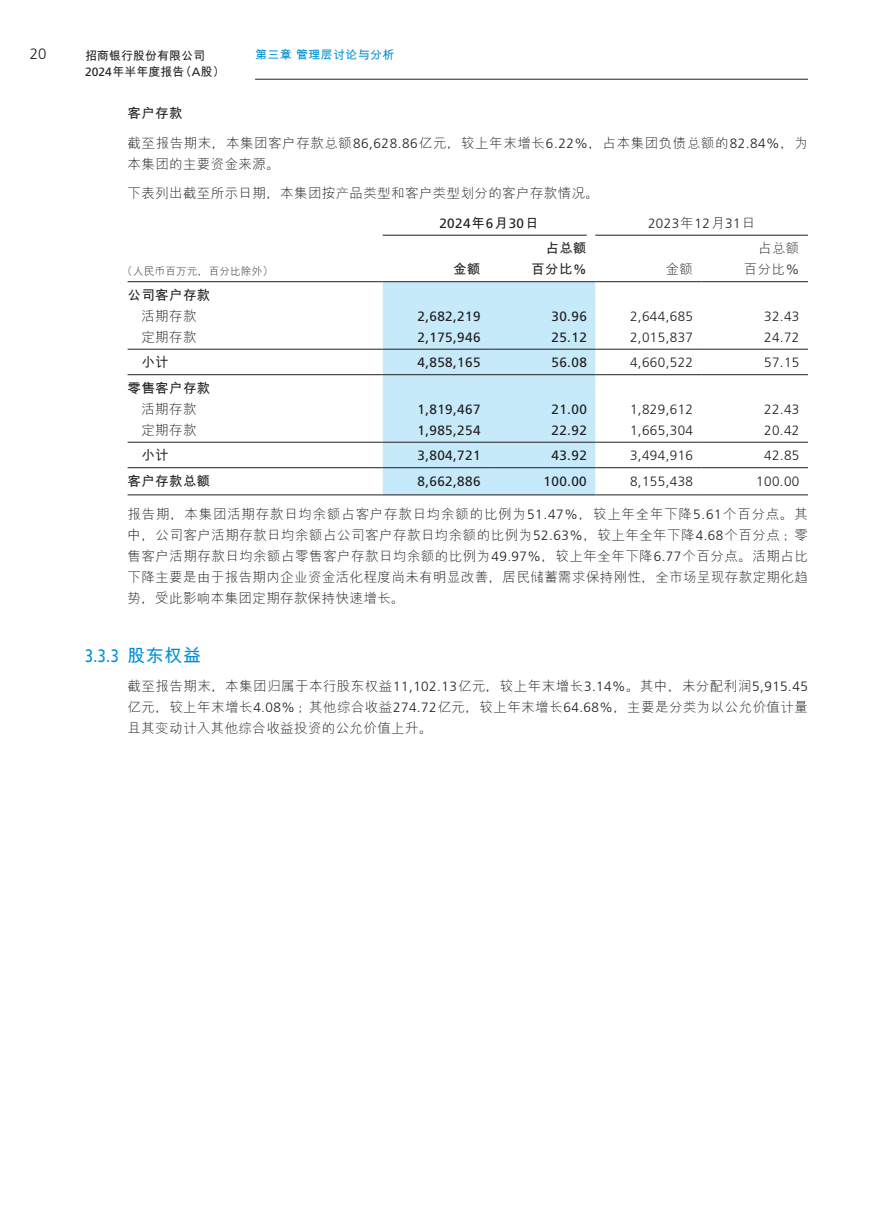
<style>
.page{position:relative;width:893px;height:1212px;background:#fff}
.page>*{position:absolute;margin:0;border:0;box-sizing:border-box;transform-origin:0 0}
.t1{font:18px "Frutiger LT Std";color:#008fd5;scale:.8 1}
.t2{font:300 15px "Frutiger LT Std";color:#231f20}
.t3{font:300 13.5px/21px "M Hei PRC";letter-spacing:.03em;color:#231f20}
.t4{font:300 13.5px "Frutiger LT Std";letter-spacing:.03em;color:#231f20}
.t5{font:13.5px "Frutiger LT Std";letter-spacing:.03em;color:#231f20}
.t6{font:700 13.5px/21px "M Hei PRC";letter-spacing:.03em;color:#231f20;text-align:right}
.t7{font:700 12px/16.5px "M Hei PRC";color:#231f20}
.t8{font:700 12px "M Hei PRC";letter-spacing:.03em;color:#008fd5}
.t9{font:300 10.5px "M Hei PRC";letter-spacing:.03em;color:#231f20}
.s1{font-family:"Frutiger LT Std";font-weight:400}
.s2{font-weight:700}
.s3{font-family:"Frutiger LT Std"}
.s4{font-family:"M Hei PRC";font-weight:700}
.s5{font-family:"M Hei PRC"}
</style>
<div class="page">
<hr style="left:255px;top:79px;width:553px;height:1px;background:#231f20">
<div style="left:383px;top:282px;width:212px;height:212px;background:#c6eafa"></div>
<hr style="left:383px;top:235px;width:204px;height:1px;background:#231f20">
<hr style="left:595px;top:235px;width:213px;height:1px;background:#231f20">
<hr style="left:128px;top:281px;width:255px;height:1px;background:#231f20">
<hr style="left:383px;top:281px;width:106px;height:1px;background:#231f20">
<hr style="left:489px;top:281px;width:106px;height:1px;background:#231f20">
<hr style="left:595px;top:281px;width:107px;height:1px;background:#231f20">
<hr style="left:702px;top:281px;width:106px;height:1px;background:#231f20">
<hr style="left:128px;top:349px;width:255px;height:1px;background:#231f20">
<hr style="left:383px;top:349px;width:106px;height:1px;background:#231f20">
<hr style="left:489px;top:349px;width:106px;height:1px;background:#231f20">
<hr style="left:595px;top:349px;width:107px;height:1px;background:#231f20">
<hr style="left:702px;top:349px;width:106px;height:1px;background:#231f20">
<hr style="left:128px;top:374px;width:255px;height:1px;background:#231f20">
<hr style="left:383px;top:374px;width:106px;height:1px;background:#231f20">
<hr style="left:489px;top:374px;width:106px;height:1px;background:#231f20">
<hr style="left:595px;top:374px;width:107px;height:1px;background:#231f20">
<hr style="left:702px;top:374px;width:106px;height:1px;background:#231f20">
<hr style="left:128px;top:442px;width:255px;height:1px;background:#231f20">
<hr style="left:383px;top:442px;width:106px;height:1px;background:#231f20">
<hr style="left:489px;top:442px;width:106px;height:1px;background:#231f20">
<hr style="left:595px;top:442px;width:107px;height:1px;background:#231f20">
<hr style="left:702px;top:442px;width:106px;height:1px;background:#231f20">
<hr style="left:128px;top:467px;width:255px;height:1px;background:#231f20">
<hr style="left:383px;top:467px;width:106px;height:1px;background:#231f20">
<hr style="left:489px;top:467px;width:106px;height:1px;background:#231f20">
<hr style="left:595px;top:467px;width:107px;height:1px;background:#231f20">
<hr style="left:702px;top:467px;width:106px;height:1px;background:#231f20">
<hr style="left:128px;top:494px;width:255px;height:1px;background:#231f20">
<hr style="left:383px;top:494px;width:106px;height:1px;background:#231f20">
<hr style="left:489px;top:494px;width:106px;height:1px;background:#231f20">
<hr style="left:595px;top:494px;width:107px;height:1px;background:#231f20">
<hr style="left:702px;top:494px;width:106px;height:1px;background:#231f20">
<p class="t2" style="left:30px;top:46px;width:18px">20</p>
<p class="t8" style="left:255px;top:49px;width:141px">第三章管理层讨论与分析</p>
<p class="t7" style="left:85px;top:47px;width:141px">招商银行股份有限公司<br><span class="s1">2024</span>年半年度报告（<span class="s1">A</span>股）</p>
<p class="t3" style="left:128px;top:98px;width:682px;line-height:29.5px"><span class="s2">客户存款<br></span>截至报告期末，本集团客户存款总额<span class="s3">86,628.86</span>亿元，较上年末增长<span class="s3">6.22%</span>，占本集团负债总额的<span class="s3">82.84%</span>，为</p>
<p class="t3" style="left:128px;top:149px;width:473px;line-height:29.5px">本集团的主要资金来源。<br>下表列出截至所示日期，本集团按产品类型和客户类型划分的客户存款情况。</p>
<p class="t5" style="left:439px;top:215px;width:101px">2024<span class="s4">年</span>6<span class="s4">月</span>30<span class="s4">日</span></p>
<p class="t4" style="left:648px;top:216px;width:109px">2023<span class="s5">年</span>12<span class="s5">月</span>31<span class="s5">日</span></p>
<p class="t9" style="left:122px;top:266px;width:152px">（人民币百万元，百分比除外）</p>
<p class="t6" style="left:453px;top:259px;width:29px">金额</p>
<p class="t6" style="left:531px;top:238px;width:57px">占总额百分比<span class="s1">%</span></p>
<p class="t3" style="left:744px;top:238px;width:57px;text-align:right">占总额百分比<span class="s3">%</span></p>
<p class="t3" style="left:666px;top:259px;width:29px">金额</p>
<p class="t6" style="left:128px;top:284px;width:84px">公司客户存款</p>
<p class="t3" style="left:141px;top:305px;width:57px">活期存款</p>
<p class="t5" style="left:417px;top:308px;width:65px">2,682,219</p>
<p class="t5" style="left:551px;top:308px;width:37px">30.96</p>
<p class="t4" style="left:630px;top:309px;width:65px">2,644,685</p>
<p class="t4" style="left:764px;top:309px;width:37px">32.43</p>
<p class="t3" style="left:141px;top:326px;width:57px">定期存款</p>
<p class="t5" style="left:417px;top:329px;width:65px">2,175,946</p>
<p class="t5" style="left:551px;top:329px;width:37px">25.12</p>
<p class="t4" style="left:630px;top:330px;width:65px">2,015,837</p>
<p class="t4" style="left:764px;top:330px;width:37px">24.72</p>
<p class="t6" style="left:141px;top:352px;width:29px">小计</p>
<p class="t5" style="left:417px;top:355px;width:65px">4,858,165</p>
<p class="t5" style="left:551px;top:355px;width:37px">56.08</p>
<p class="t4" style="left:630px;top:355px;width:65px">4,660,522</p>
<p class="t4" style="left:764px;top:355px;width:37px">57.15</p>
<p class="t6" style="left:128px;top:377px;width:84px">零售客户存款</p>
<p class="t3" style="left:141px;top:398px;width:57px">活期存款</p>
<p class="t5" style="left:417px;top:401px;width:65px">1,819,467</p>
<p class="t5" style="left:551px;top:401px;width:37px">21.00</p>
<p class="t4" style="left:630px;top:402px;width:65px">1,829,612</p>
<p class="t4" style="left:764px;top:402px;width:37px">22.43</p>
<p class="t3" style="left:141px;top:419px;width:57px">定期存款</p>
<p class="t5" style="left:417px;top:422px;width:65px">1,985,254</p>
<p class="t5" style="left:551px;top:422px;width:37px">22.92</p>
<p class="t4" style="left:630px;top:423px;width:65px">1,665,304</p>
<p class="t4" style="left:764px;top:423px;width:37px">20.42</p>
<p class="t6" style="left:141px;top:445px;width:29px">小计</p>
<p class="t5" style="left:417px;top:448px;width:65px">3,804,721</p>
<p class="t5" style="left:551px;top:448px;width:37px">43.92</p>
<p class="t4" style="left:630px;top:448px;width:65px">3,494,916</p>
<p class="t4" style="left:764px;top:448px;width:37px">42.85</p>
<p class="t6" style="left:128px;top:470px;width:84px">客户存款总额</p>
<p class="t5" style="left:417px;top:473px;width:65px">8,662,886</p>
<p class="t5" style="left:544px;top:473px;width:45px">100.00</p>
<p class="t4" style="left:630px;top:474px;width:65px">8,155,438</p>
<p class="t4" style="left:756px;top:474px;width:45px">100.00</p>
<p class="t3" style="left:128px;top:503px;width:682px;text-align:justify">报告期，本集团活期存款日均余额占客户存款日均余额的比例为<span class="s3">51.47%</span>，较上年全年下降<span class="s3">5.61</span>个百分点。其中，公司客户活期存款日均余额占公司客户存款日均余额的比例为<span class="s3">52.63%</span>，较上年全年下降<span class="s3">4.68</span>个百分点；零售客户活期存款日均余额占零售客户存款日均余额的比例为<span class="s3">49.97%</span>，较上年全年下降<span class="s3">6.77</span>个百分点。活期占比下降主要是由于报告期内企业资金活化程度尚未有明显改善，居民储蓄需求保持刚性，全市场呈现存款定期化趋势，受此影响本集团定期存款保持快速增长。</p>
<h1 class="t1" style="left:85px;top:645px;width:147px">3.3.3 <span class="s4">股东权益</span></h1>
<p class="t3" style="left:128px;top:676px;width:682px;text-align:justify">截至报告期末，本集团归属于本行股东权益<span class="s3">11,102.13</span>亿元，较上年末增长<span class="s3">3.14%</span>。其中，未分配利润<span class="s3">5,915.45</span>亿元，较上年末增长<span class="s3">4.08%</span> ；其他综合收益<span class="s3">274.72</span>亿元，较上年末增长<span class="s3">64.68%</span>，主要是分类为以公允价值计量且其变动计入其他综合收益投资的公允价值上升。</p>
</div>
